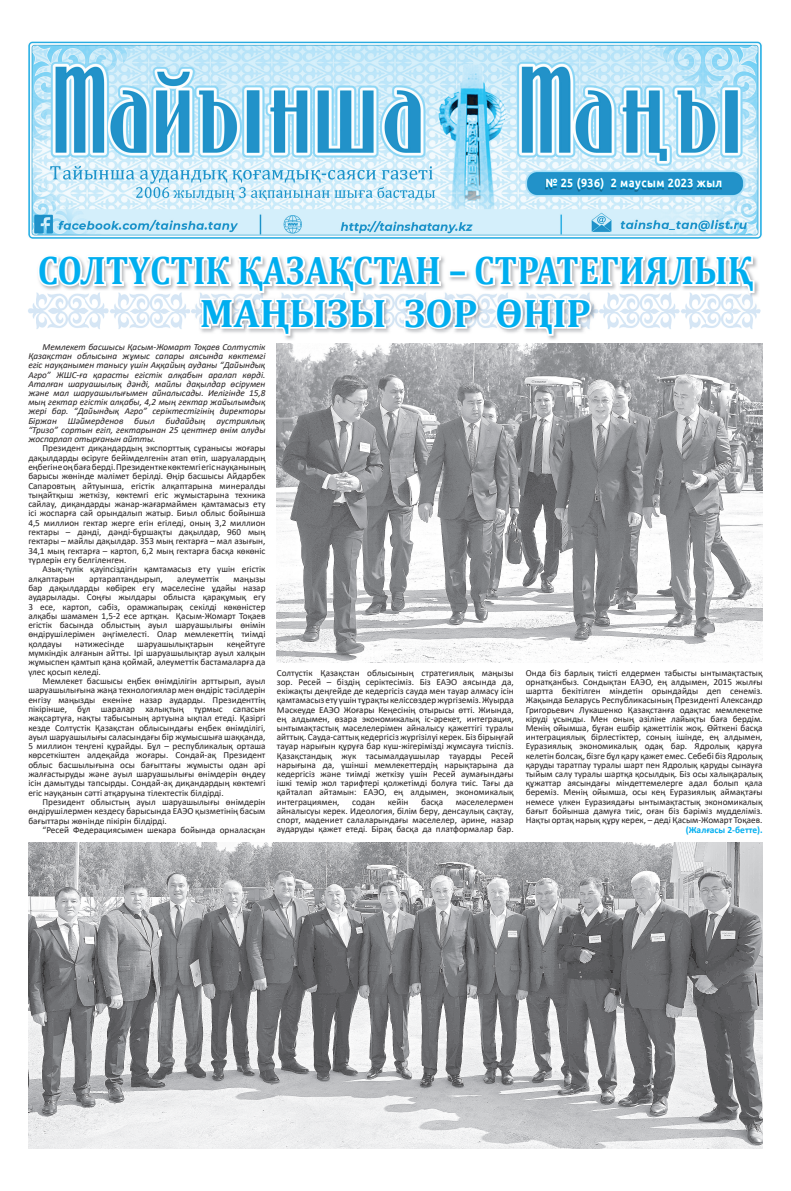
<style>
.page{position:relative;width:791px;height:1191px;background:#fff}
.page>*{position:absolute;margin:0;border:0;box-sizing:border-box;transform-origin:0 0}
.t1{font:700 40px/42.7px "Cambria";color:#00aeef;text-align:center;scale:.89 1}
.t2{font:700 11.9px "Ubuntu";letter-spacing:.04em;color:#fff;scale:.9 1}
.t3{font:700 9.5px "Calibri";color:#00aeef}
.t4{font:9.2px/9.3px "Calibri";color:#231f20;text-align:justify}
.t5{font:italic 9.2px/9.2px "Calibri";color:#231f20;text-align:justify}
</style>
<div class="page">
<img style="left:28px;top:41px;width:734px;height:198px">
<img style="left:546px;top:179px;width:176px;height:13px">
<svg style="left:545px;top:177px;width:59px;height:14px"></svg>
<svg style="left:610px;top:178px;width:112px;height:13px"></svg>
<svg style="left:35px;top:256px;width:721px;height:81px"></svg>
<img style="left:277px;top:344px;width:486px;height:318px">
<img style="left:28px;top:842px;width:735px;height:306px">
<p class="t2" style="left:545px;top:176px;width:198px">№ 25 (936) 2 маусым 2023 жыл</p>
<h1 class="t1" style="left:38px;top:248px;width:805px">СОЛТҮСТІК ҚАЗАҚСТАН – СТРАТЕГИЯЛЫҚ<br>МАҢЫЗЫ ЗОР ӨҢІР</h1>
<p class="t5" style="left:28px;top:342px;width:239px;text-indent:14px">Мемлекет басшысы Қасым-Жомарт Тоқаев Солтүстік Қазақстан облысына жұмыс сапары аясында көктемгі егіс науқанымен танысу үшін Аққайың ауданы “Дайындық Агро” ЖШС-ға қарасты егістік алқабын аралап көрді.<br>Аталған шаруашылық дәнді, майлы дақылдар өсірумен және мал шаруашылығымен айналысады. Иелігінде 15,8 мың гектар егістік алқабы, 4,2 мың гектар жайылымдық жері бар. “Дайындық Агро” серіктестігінің директоры Біржан Шәймерденов биыл бидайдың аустриялық “Тризо” сортын егіп, гектарынан 25 центнер өнім алуды жоспарлап отырғанын айтты.</p>
<p class="t4" style="left:28px;top:443px;width:239px;text-indent:14px">Президент диқандардың экспорттық сұранысы жоғары дақылдарды өсіруге бейімделгенін атап өтіп, шаруалардың еңбегіне оң баға берді. Президентке көктемгі егіс науқанының барысы жөнінде мәлімет берілді. Өңір басшысы Айдарбек Сапаровтың айтуынша, егістік алқаптарына минералды тыңайтқыш жеткізу, көктемгі егіс жұмыстарына техника сайлау, диқандарды жанар-жағармаймен қамтамасыз ету ісі жоспарға сай орындалып жатыр. Биыл облыс бойынша 4,5 миллион гектар жерге егін егіледі, оның 3,2 миллион гектары – дәнді, дәнді-бұршақты дақылдар, 960 мың гектары – майлы дақылдар. 353 мың гектарға – мал азығын, 34,1 мың гектарға – картоп, 6,2 мың гектарға басқа көкөніс түрлерін егу белгіленген.</p>
<p class="t4" style="left:28px;top:564px;width:239px;text-indent:14px">Азық-түлік қауіпсіздігін қамтамасыз ету үшін егістік алқаптарын</p>
<p class="t4" style="left:89px;top:573px;width:75px">әртараптандырып,</p>
<p class="t4" style="left:177px;top:573px;width:43px">әлеуметтік</p>
<p class="t4" style="left:28px;top:573px;width:239px;text-indent:205px">маңызы бар дақылдарды көбірек егу мәселесіне ұдайы назар аударылады. Соңғы жылдары облыста қарақұмық егу 3 есе, картоп, сәбіз, орамжапырақ секілді көкөністер алқабы шамамен 1,5-2 есе артқан. Қасым-Жомарт Тоқаев егістік басында облыстың ауыл шаруашылығы өнімін өндірушілерімен әңгімелесті. Олар мемлекеттің тиімді қолдауы</p>
<p class="t4" style="left:28px;top:639px;width:239px;text-indent:198px">кеңейтуге мүмкіндік алғанын айтты. Ірі шаруашылықтар ауыл халқын жұмыспен қамтып қана қоймай, әлеуметтік бастамаларға да үлес қосып келеді.</p>
<p class="t4" style="left:28px;top:676px;width:239px;text-indent:14px">Мемлекет басшысы еңбек өнімділігін арттырып, ауыл шаруашылығына жаңа технологиялар мен өндіріс тәсілдерін енгізу маңызды екеніне назар аударды. Президенттің пікірінше, бұл шаралар халықтың тұрмыс сапасын жақсартуға, нақты табысының артуына ықпал етеді. Қазіргі кезде Солтүстік Қазақстан облысындағы еңбек өнімділігі, ауыл шаруашылығы саласындағы бір жұмысшыға шаққанда, 5 миллион теңгені құрайды. Бұл – республикалық орташа көрсеткіштен әлдеқайда жоғары. Сондай-ақ Президент облыс басшылығына осы бағыттағы жұмысты одан әрі жалғастыруды және ауыл шаруашылығы өнімдерін өңдеу ісін дамытуды тапсырды. Сондай-ақ диқандардың көктемгі егіс науқанын сәтті атқаруына тілектестік білдірді.</p>
<p class="t4" style="left:28px;top:797px;width:239px;text-indent:14px">Президент облыстың ауыл шаруашылығы өнімдерін өндірушілермен кездесу барысында ЕАЭО қызметінің басым бағыттары жөнінде пікірін білдірді.</p>
<p class="t4" style="left:43px;top:825px;width:224px">“Ресей Федерациясымен шекара бойында орналасқан</p>
<p class="t4" style="left:75px;top:639px;width:51px">нәтижесінде</p>
<p class="t4" style="left:137px;top:639px;width:78px">шаруашылықтарын</p>
<p class="t4" style="left:277px;top:668px;width:238px">Солтүстік Қазақстан облысының стратегиялық маңызы зор. Ресей – біздің серіктесіміз. Біз ЕАЭО аясында да, екіжақты деңгейде де кедергісіз сауда мен тауар алмасу ісін қамтамасыз ету үшін тұрақты келіссөздер жүргіземіз. Жуырда Мәскеуде ЕАЭО Жоғары Кеңесінің отырысы өтті. Жиында, ең алдымен, өзара экономикалық іс-әрекет, интеграция, ынтымақтастық мәселелерімен айналысу қажеттігі туралы айттық. Сауда-саттық кедергісіз жүргізілуі керек. Біз бірыңғай тауар нарығын құруға бар күш-жігерімізді жұмсауға тиіспіз.<br>Қазақстандық жүк тасымалдаушылар тауарды Ресей нарығына да, үшінші мемлекеттердің нарықтарына да кедергісіз және тиімді жеткізу үшін Ресей аумағындағы ішкі темір жол тарифтері қолжетімді болуға тиіс. Тағы да қайталап айтамын: ЕАЭО, ең алдымен, экономикалық интеграциямен,</p>
<p class="t4" style="left:352px;top:796px;width:24px">содан</p>
<p class="t4" style="left:388px;top:796px;width:22px">кейін</p>
<p class="t4" style="left:421px;top:796px;width:24px">басқа</p>
<p class="t4" style="left:277px;top:796px;width:238px;text-indent:179px">мәселелермен айналысуы керек. Идеология, білім беру, денсаулық сақтау, спорт, мәдениет салаларындағы мәселелер, әрине, назар аударуды қажет етеді. Бірақ басқа да платформалар бар.</p>
<p class="t4" style="left:526px;top:668px;width:238px">Онда біз барлық тиісті елдермен табысты ынтымақтастық орнатқанбыз. Сондықтан ЕАЭО, ең алдымен, 2015 жылғы шартта бекітілген міндетін орындайды деп сенеміз.<br>Жақында Беларусь Республикасының Президенті Александр Григорьевич Лукашенко Қазақстанға одақтас мемлекетке кіруді ұсынды. Мен оның әзіліне лайықты баға бердім.<br>Менің ойымша, бұған ешбір қажеттілік жоқ. Өйткені басқа интеграциялық бірлестіктер, соның ішінде, ең алдымен, Еуразиялық экономикалық одақ бар. Ядролық қаруға келетін болсақ, бізге бұл қару қажет емес. Себебі біз Ядролық қаруды таратпау туралы шарт пен Ядролық қаруды сынауға тыйым салу туралы шартқа қосылдық. Біз осы халықаралық құжаттар аясындағы міндеттемелерге адал болып қала береміз. Менің ойымша, осы кең Еуразиялық аймақтағы немесе үлкен Еуразиядағы ынтымақтастық экономикалық бағыт бойынша дамуға тиіс, оған біз бәріміз мүдделіміз.<br>Нақты ортақ нарық құру керек, – деді Қасым-Жомарт Тоқаев.</p>
<p class="t3" style="left:686px;top:822px;width:78px">(Жалғасы 2-бетте).</p>
</div>
